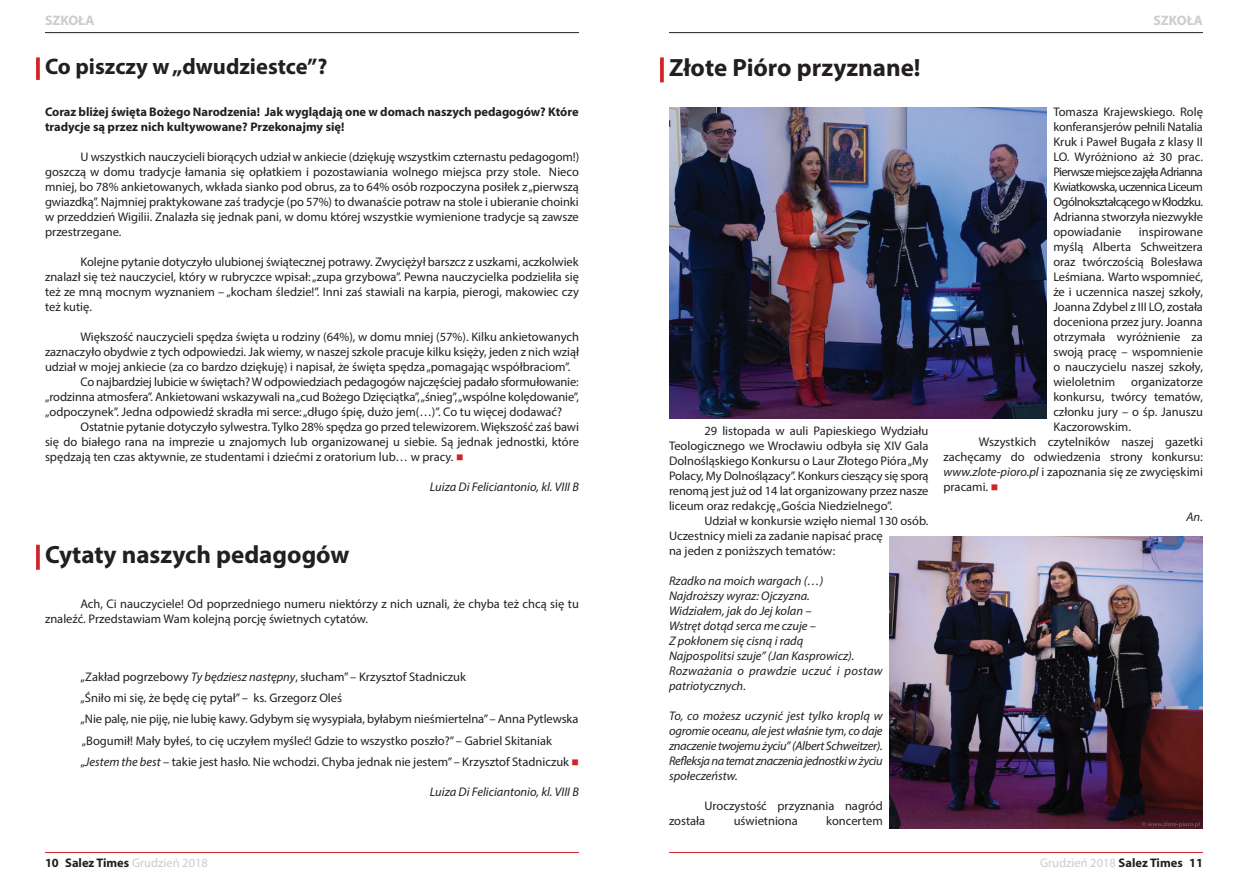
<style>
.page{position:relative;width:1248px;height:886px;background:#fff}
.page>*{position:absolute;margin:0;border:0;box-sizing:border-box;transform-origin:0 0}
.t1{font:700 25px "Myriad Pro";color:#231f20}
.t2{font:700 22.5px "Myriad Pro";color:#231f20}
.t3{font:700 13.75px "Myriad Pro";color:#c9cdd0}
.t4{font:12.5px/15px "Myriad Pro";color:#231f20;text-align:justify}
.t5{font:italic 12.5px/15px "Myriad Pro";color:#231f20}
.t6{font:700 12.5px/15px "Myriad Pro";letter-spacing:-.005em;color:#231f20}
.t7{font:12.5px "Myriad Pro";color:#c9cdd0}
.s1{color:#d1232a}
.s2{font-style:italic}
.s3{font-weight:400;color:#c9cdd0}
.s4{font-weight:700;color:#231f20}
</style>
<div class="page">
<hr style="left:45px;top:852px;width:534px;height:1px;background:#d1232a">
<hr style="left:669px;top:852px;width:533px;height:1px;background:#d1232a">
<hr style="left:669px;top:32px;width:533px;height:1px;background:#231f20">
<hr style="left:45px;top:32px;width:534px;height:1px;background:#231f20">
<svg style="left:36px;top:57px;width:4px;height:23px"></svg>
<hr style="left:660px;top:57px;width:3px;height:25px;background:#d1232a">
<img style="left:889px;top:536px;width:313px;height:292px">
<img style="left:669px;top:107px;width:377px;height:312px">
<svg style="left:36px;top:545px;width:4px;height:25px"></svg>
<p class="t3" style="left:45px;top:12px;width:51px">SZKOŁA</p>
<p class="t3" style="left:1153px;top:12px;width:51px">SZKOŁA</p>
<h2 class="t2" style="left:45px;top:52px;width:284px">Co piszczy w „dwudziestce”?</h2>
<p class="t6" style="left:45px;top:104px;width:535px">Coraz bliżej święta Bożego Narodzenia! Jak wyglądają one w domach naszych pedagogów? Które tradycje są przez nich kultywowane? Przekonajmy się!</p>
<p class="t4" style="left:45px;top:149px;width:535px;text-indent:35px">U wszystkich nauczycieli biorących udział w ankiecie (dziękuję wszystkim czternastu pedagogom!) goszczą w domu tradycje łamania się opłatkiem i pozostawiania wolnego miejsca przy stole. Nieco mniej, bo 78% ankietowanych, wkłada sianko pod obrus, za to 64% osób rozpoczyna posiłek z „pierwszą gwiazdką”. Najmniej praktykowane zaś tradycje (po 57%) to dwanaście potraw na stole i ubieranie choinki w przeddzień Wigilii. Znalazła się jednak pani, w domu której wszystkie wymienione tradycje są zawsze przestrzegane.</p>
<p class="t4" style="left:45px;top:254px;width:535px;text-indent:35px">Kolejne pytanie dotyczyło ulubionej świątecznej potrawy. Zwyciężył barszcz z uszkami, aczkolwiek znalazł się też nauczyciel, który w rubryczce wpisał: „zupa grzybowa”. Pewna nauczycielka podzieliła się też ze mną mocnym wyznaniem – „kocham śledzie!”. Inni zaś stawiali na karpia, pierogi, makowiec czy też kutię.</p>
<p class="t4" style="left:80px;top:329px;width:500px">Większość nauczycieli spędza święta u rodziny (64%), w domu mniej (57%). Kilku ankietowanych</p>
<p class="t4" style="left:45px;top:344px;width:535px">zaznaczyło obydwie z tych odpowiedzi. Jak wiemy, w naszej szkole pracuje kilku księży, jeden z nich wziął</p>
<p class="t4" style="left:45px;top:359px;width:527px">udział w mojej ankiecie (za co bardzo dziękuję) i napisał, że święta spędza „pomagając współbraciom”.</p>
<p class="t4" style="left:80px;top:374px;width:499px">Co najbardziej lubicie w świętach? W odpowiedziach pedagogów najczęściej padało sformułowanie:</p>
<p class="t4" style="left:45px;top:389px;width:535px">„rodzinna atmosfera”. Ankietowani wskazywali na „cud Bożego Dzięciątka”, „śnieg”, „wspólne kolędowanie”,</p>
<p class="t4" style="left:45px;top:404px;width:518px">„odpoczynek”. Jedna odpowiedź skradła mi serce: „długo śpię, dużo jem(…)”. Co tu więcej dodawać?</p>
<p class="t4" style="left:80px;top:419px;width:500px">Ostatnie pytanie dotyczyło sylwestra. Tylko 28% spędza go przed telewizorem. Większość zaś bawi</p>
<p class="t4" style="left:45px;top:434px;width:535px">się do białego rana na imprezie u znajomych lub organizowanej u siebie. Są jednak jednostki, które</p>
<p class="t4" style="left:45px;top:449px;width:420px">spędzają ten czas aktywnie, ze studentami i dziećmi z oratorium lub… w pracy. <span class="s1">■</span></p>
<p class="t5" style="left:430px;top:479px;width:151px">Luiza Di Feliciantonio, kl. VIII B</p>
<h1 class="t1" style="left:669px;top:51px;width:253px">Złote Pióro przyznane!</h1>
<p class="t4" style="left:1053px;top:104px;width:151px">Tomasza Krajewskiego. Rolę konferansjerów pełnili Natalia Kruk i Paweł Bugała z klasy II LO. Wyróżniono aż 30 prac.<br>Pierwsze miejsce zajęła Adrianna Kwiatkowska, uczennica Liceum Ogólnokształcącego w Kłodzku.<br>Adrianna stworzyła niezwykłe opowiadanie</p>
<p class="t4" style="left:1053px;top:224px;width:151px;text-indent:86px">inspirowane myślą Alberta Schweitzera oraz twórczością Bolesława Leśmiana. Warto wspomnieć, że i uczennica naszej szkoły, Joanna Zdybel z III LO, została doceniona przez jury. Joanna otrzymała wyróżnienie za swoją pracę – wspomnienie o nauczycielu naszej szkoły, wieloletnim</p>
<p class="t4" style="left:1131px;top:374px;width:73px">organizatorze</p>
<p class="t4" style="left:1053px;top:389px;width:151px">konkursu, twórcy tematów,</p>
<p class="t4" style="left:1053px;top:404px;width:151px">członku jury – o śp. Januszu</p>
<p class="t4" style="left:1053px;top:419px;width:79px">Kaczorowskim.</p>
<p class="t4" style="left:978px;top:434px;width:225px">Wszystkich czytelników naszej gazetki</p>
<p class="t4" style="left:943px;top:449px;width:261px">zachęcamy do odwiedzenia strony konkursu:</p>
<p class="t4" style="left:943px;top:464px;width:261px"><span class="s2">www.zlote-pioro.pl</span> i zapoznania się ze zwycięskimi</p>
<p class="t4" style="left:943px;top:479px;width:56px">pracami. <span class="s1">■</span></p>
<p class="t5" style="left:1186px;top:509px;width:18px">An.</p>
<p class="t4" style="left:669px;top:423px;width:261px;text-indent:35px">29 listopada w auli Papieskiego Wydziału Teologicznego we Wrocławiu odbyła się XIV Gala Dolnośląskiego Konkursu o Laur Złotego Pióra „My Polacy, My Dolnoślązacy”. Konkurs cieszący się sporą renomą jest już od 14 lat organizowany przez nasze liceum oraz redakcję „Gościa Niedzielnego”.</p>
<p class="t4" style="left:669px;top:513px;width:261px;text-align:left;text-indent:35px">Udział w konkursie wzięło niemal 130 osób.<br>Uczestnicy mieli za zadanie napisać pracę<br>na jeden z poniższych tematów:</p>
<p class="t5" style="left:669px;top:573px;width:215px">Rzadko na moich wargach (…)<br>Najdroższy wyraz: Ojczyzna.<br>Widziałem, jak do Jej kolan –<br>Wstręt dotąd serca me czuje –<br>Z pokłonem się cisną i radą<br>Najpospolitsi szuje” (Jan Kasprowicz).<br>Rozważania o prawdzie uczuć i postaw patriotycznych.</p>
<p class="t5" style="left:669px;top:708px;width:215px;text-align:justify">To, co możesz uczynić jest tylko kroplą w ogromie oceanu, ale jest właśnie tym, co daje znaczenie twojemu życiu” (Albert Schweitzer).<br>Refleksja na temat znaczenia jednostki w życiu społeczeństw.</p>
<p class="t4" style="left:669px;top:798px;width:215px;text-indent:35px">Uroczystość przyznania nagród została</p>
<h1 class="t1" style="left:45px;top:539px;width:306px">Cytaty naszych pedagogów</h1>
<p class="t4" style="left:45px;top:596px;width:535px;text-indent:35px">Ach, Ci nauczyciele! Od poprzedniego numeru niektórzy z nich uznali, że chyba też chcą się tu znaleźć. Przedstawiam Wam kolejną porcję świetnych cytatów.</p>
<p class="t4" style="left:80px;top:666px;width:500px;line-height:21.2px;text-align:left">„Zakład pogrzebowy <span class="s2">Ty będziesz następny</span>, słucham” – Krzysztof Stadniczuk<br>„Śniło mi się, że będę cię pytał” – ks. Grzegorz Oleś<br>„Nie palę, nie piję, nie lubię kawy. Gdybym się wysypiała, byłabym nieśmiertelna” – Anna Pytlewska „Bogumił! Mały byłeś, to cię uczyłem myśleć! Gdzie to wszystko poszło?” – Gabriel Skitaniak „<span class="s2">Jestem the best</span> – takie jest hasło. Nie wchodzi. Chyba jednak nie jestem” – Krzysztof Stadniczuk <span class="s1">■</span></p>
<p class="t5" style="left:430px;top:784px;width:151px">Luiza Di Feliciantonio, kl. VIII B</p>
<p class="t4" style="left:733px;top:813px;width:66px">uświetniona</p>
<p class="t4" style="left:826px;top:813px;width:58px">koncertem</p>
<p class="t6" style="left:45px;top:855px;width:164px">10 Salez Times <span class="s3">Grudzień 2018</span></p>
<p class="t7" style="left:1039px;top:855px;width:164px">Grudzień 2018 <span class="s4">Salez Times 11</span></p>
</div>
